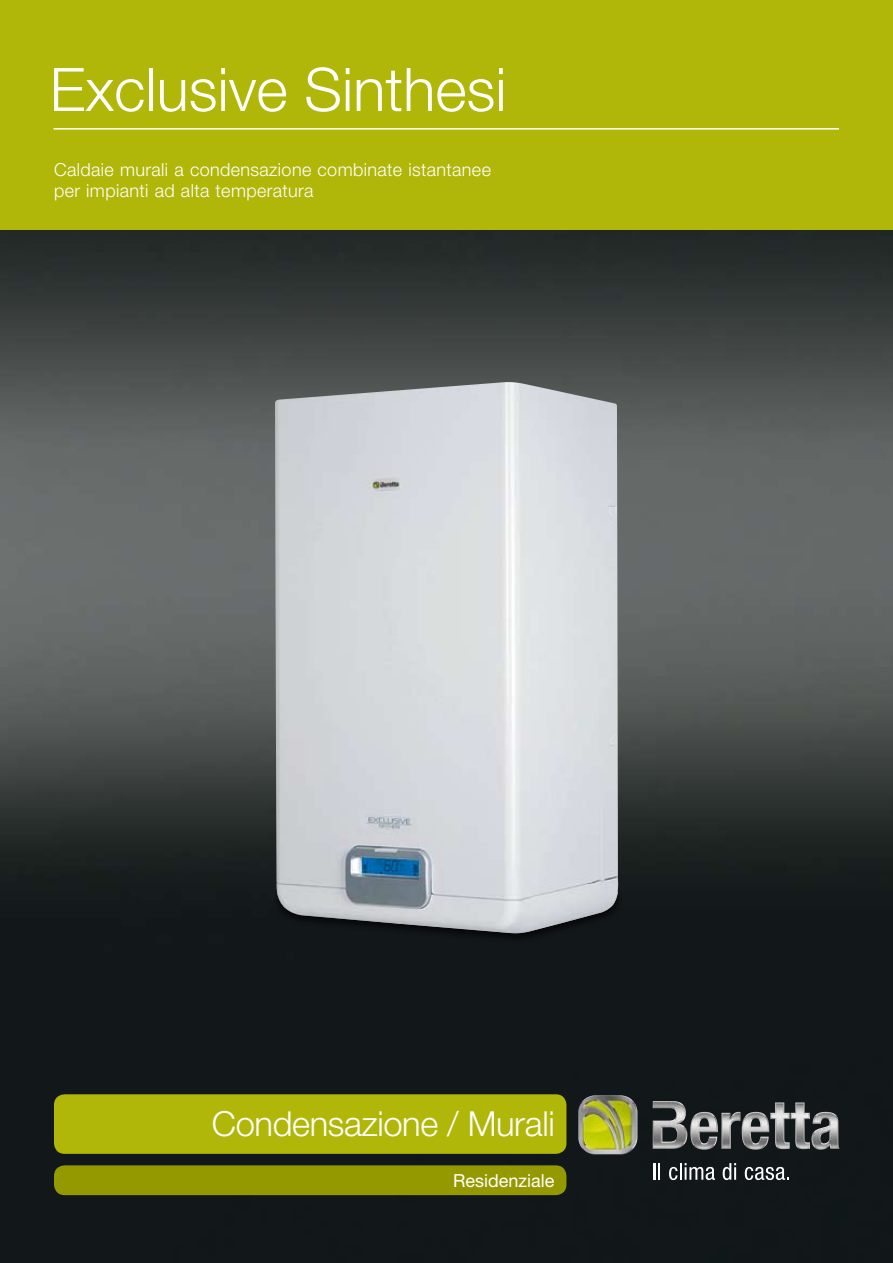
<style>
.page{position:relative;width:893px;height:1263px;background:#fff}
.page>*{position:absolute;margin:0;border:0;box-sizing:border-box;transform-origin:0 0}
.t1{font:300 60px "Helvetica Neue";color:#fff}
.t2{font:300 34.5px "Helvetica Neue";letter-spacing:-.01em;color:#fff}
.t3{font:300 18px/21px "Helvetica Neue";letter-spacing:.02em;color:#fff}
.t4{font:18px "Helvetica Neue";color:#fff}
</style>
<div class="page">
<img style="left:0;top:230px;width:893px;height:1033px">
<div style="left:54px;top:1094px;width:512px;height:60px;background:#b0b708;border-radius:11px"></div>
<div style="left:54px;top:1165px;width:512px;height:30px;background:#959900;border-radius:11px"></div>
<svg style="left:653px;top:1163px;width:7px;height:17px"></svg>
<svg style="left:669px;top:1163px;width:46px;height:17px"></svg>
<svg style="left:723px;top:1163px;width:13px;height:17px"></svg>
<svg style="left:745px;top:1167px;width:44px;height:13px"></svg>
<div style="left:0;top:0;width:893px;height:230px;background:#b0b708"></div>
<hr style="left:54px;top:128px;width:785px;height:2px;background:#fff">
<img style="left:578px;top:1095px;width:261px;height:59px">
<div style="left:270px;top:888px;width:388px;height:74px;background:#12171a"></div>
<img style="left:275px;top:382px;width:344px;height:551px">
<h1 class="t1" style="left:50px;top:53px;width:458px">Exclusive Sinthesi</h1>
<p class="t3" style="left:54px;top:158px;width:438px">Caldaie murali a condensazione combinate istantanee per impianti ad alta temperatura</p>
<h2 class="t2" style="left:212px;top:1103px;width:344px">Condensazione / Murali</h2>
<p class="t4" style="left:453px;top:1169px;width:103px">Residenziale</p>
</div>
